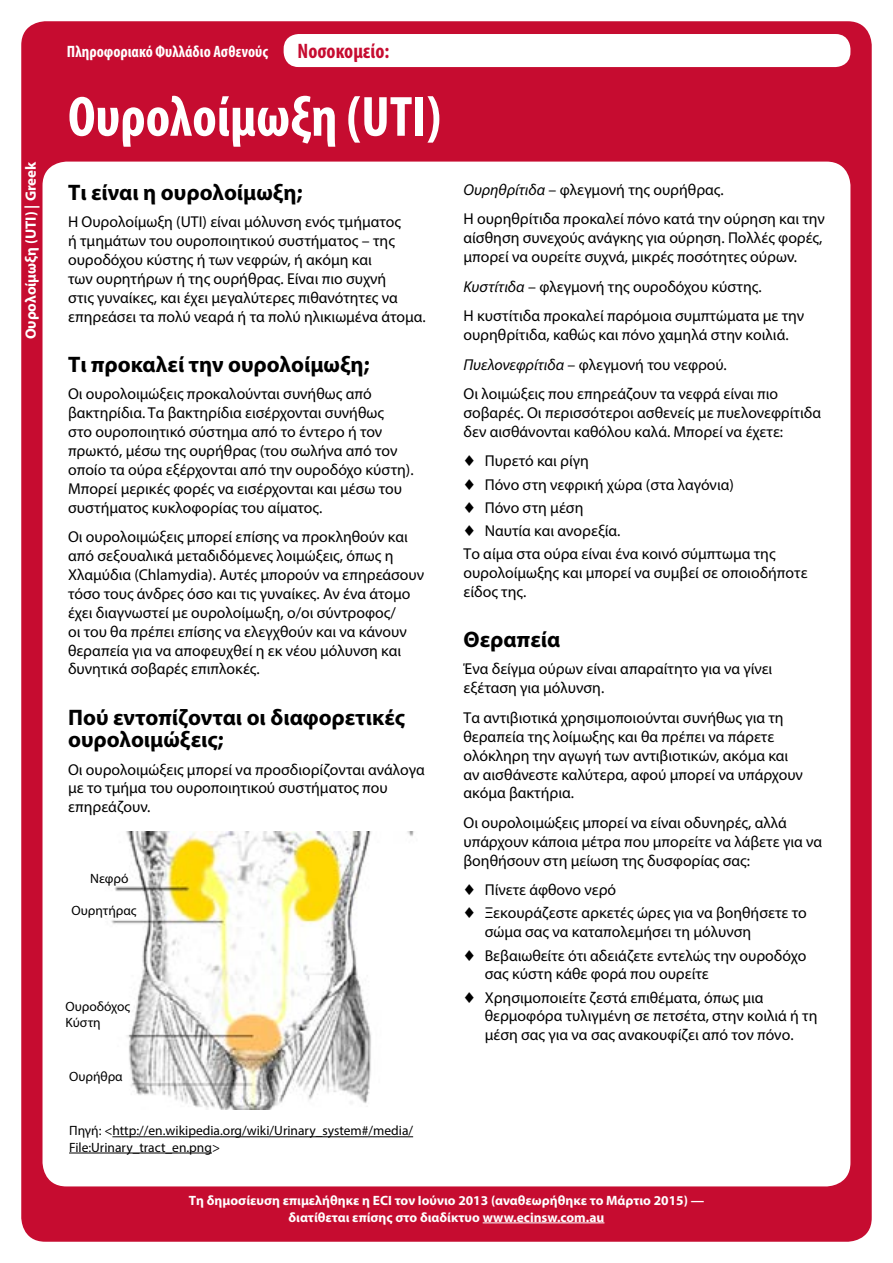
<style>
.page{position:relative;width:893px;height:1263px;background:#fff}
.page>*{position:absolute;margin:0;border:0;box-sizing:border-box;transform-origin:0 0}
.t1{font:700 condensed 57.15px "Myriad Pro";color:#fff}
.t2{font:700 22.5px/22.5px "Myriad Pro";color:#000}
.t3{font:700 condensed 21px "Myriad Pro";color:#c60c30}
.t4{font:700 condensed 16.5px "Myriad Pro";color:#fff}
.t5{font:15.75px/18.9px "Myriad Pro";color:#000}
.t6{font:700 15px "Myriad Pro";color:#fff}
.t7{font:13.5px/16.2px "Myriad Pro";color:#000}
.t8{font:700 13.5px/16.8px "Myriad Pro";color:#fff;text-align:center}
.s1{font-style:italic}
</style>
<div class="page">
<div style="left:21px;top:21px;width:851px;height:1221px;background:#c60c30;border-radius:24px"></div>
<div style="left:43px;top:162px;width:807px;height:1024px;background:#fff;border-radius:24px"></div>
<hr style="left:483px;top:1222px;width:121px;height:1px;background:#fff">
<div style="left:284px;top:34px;width:566px;height:33px;background:#fff;border-radius:15px"></div>
<img style="left:111px;top:831px;width:303px;height:278px">
<hr style="left:112px;top:1136px;width:301px;height:1px;background:#000">
<hr style="left:69px;top:1153px;width:143px;height:1px;background:#000">
<p class="t6" style="left:21px;top:339px;width:180px;rotate:-90deg">Ουρολοίμωξη (UTI) | Greek</p>
<p class="t4" style="left:67px;top:41px;width:203px">Πληροφοριακό Φυλλάδιο Ασθενούς</p>
<h3 class="t3" style="left:298px;top:38px;width:93px">Νοσοκομείο:</h3>
<h1 class="t1" style="left:68px;top:81px;width:375px">Ουρολοίμωξη (UTI(</h1>
<h2 class="t2" style="left:68px;top:180px;width:236px">Τι είναι η ουρολοίμωξη;</h2>
<p class="t5" style="left:68px;top:212px;width:359px">Η Ουρολοίμωξη (UTI) είναι μόλυνση ενός τμήματος<br>ή τμημάτων του ουροποιητικού συστήματος – της ουροδόχου κύστης ή των νεφρών ή, ακόμη και<br>των ουρητήρων ή της ουρήθρας. Είναι πιο συχνή<br>στις γυναίκες, και έχει μεγαλύτερες πιθανότητες να επηρεάσει τα πολύ νεαρά ή τα πολύ ηλικιωμένα άτομα.</p>
<h2 class="t2" style="left:68px;top:352px;width:303px">Τι προκαλεί την ουρολοίμωξη;</h2>
<p class="t5" style="left:68px;top:384px;width:347px">Οι ουρολοιμώξεις προκαλούνται συνήθως από βακτηρίδια. Τα βακτηρίδια εισέρχονται συνήθως<br>στο ουροποιητικό σύστημα από το έντερο ή τον πρωκτό, μέσω της ουρήθρας (του σωλήνα από τον οποίο τα ούρα εξέρχονται από την ουροδόχο κύστη .( Μπορεί μερικές φορές να εισέρχονται και μέσω του συστήματος κυκλοφορίας του αίματος.</p>
<p class="t5" style="left:68px;top:527px;width:358px">Οι ουρολοιμώξεις μπορεί επίσης να προκληθούν και από σεξουαλικά μεταδιδόμενες λοιμώξεις, όπως η Χλαμύδια (Chlamydia .) Αυτές μπορούν να επηρεάσουν τόσο τους άνδρες όσο και τις γυναίκες. Αν ένα άτομο έχει διαγνωστεί με ουρολοίμωξη /ο, οι σύντροφος/<br>οι του θα πρέπει επίσης να ελεγχθούν και να κάνουν θεραπεία για να αποφευχθεί η εκ νέου μόλυνση και δυνητικά σοβαρές επιπλοκές.</p>
<h2 class="t2" style="left:68px;top:705px;width:338px">Πού εντοπίζονται οι διαφορετικές ουρολοιμώξεις;</h2>
<p class="t5" style="left:68px;top:759px;width:358px">Οι ουρολοιμώξεις μπορεί να προσδιορίζονται ανάλογα με το τμήμα του ουροποιητικού συστήματος που επηρεάζουν.</p>
<p class="t7" style="left:90px;top:870px;width:40px">Νεφρό</p>
<p class="t7" style="left:71px;top:902px;width:67px">Ουρητήρας</p>
<p class="t7" style="left:65px;top:998px;width:66px">Ουροδόχος<br>Κύστη</p>
<p class="t7" style="left:69px;top:1068px;width:55px">Ουρήθρα</p>
<p class="t7" style="left:69px;top:1122px;width:346px">Πηγή &lt;: http://en.wikipedia.org/wiki/Urinary_system#/media/<br>File:Urinary_tract_en.png&lt;</p>
<p class="t5" style="left:463px;top:174px;width:363px;line-height:29.5px"><span class="s1">Ουρηθρίτιδα</span> – φλεγμονή της ουρήθρας.<br>Η ουρηθρίτιδα προκαλεί πόνο κατά την ούρηση και την</p>
<p class="t5" style="left:463px;top:228px;width:360px">αίσθηση συνεχούς ανάγκης για ούρηση. Πολλές φορές, μπορεί να ουρείτε συχνά, μικρές ποσότητες ούρων.</p>
<p class="t5" style="left:463px;top:271px;width:342px;line-height:29.5px"><span class="s1">Κυστίτιδα</span> – φλεγμονή της ουροδόχου κύστης.<br>Η κυστίτιδα προκαλεί παρόμοια συμπτώματα με την</p>
<p class="t5" style="left:463px;top:320px;width:327px;line-height:29.5px">ουρηθρίτιδα, καθώς και πόνο χαμηλά στην κοιλιά.<br><span class="s1">Πυελονεφρίτιδα</span> – φλεγμονή του νεφρού.<br>Οι λοιμώξεις που επηρεάζουν τα νεφρά είναι πιο</p>
<p class="t5" style="left:463px;top:403px;width:359px">σοβαρές. Οι περισσότεροι ασθενείς με πυελονεφρίτιδα δεν αισθάνονται καθόλου καλά. Μπορεί να έχετε:</p>
<p class="t5" style="left:485px;top:451px;width:106px">Πυρετό και ρίγη</p>
<p class="t5" style="left:485px;top:475px;width:251px">Πόνο στη νεφρική χώρα (στα λαγόνια(</p>
<p class="t5" style="left:485px;top:498px;width:100px">Πόνο στη μέση</p>
<p class="t5" style="left:485px;top:521px;width:137px">Ναυτία και ανορεξία.</p>
<p class="t5" style="left:463px;top:544px;width:346px">Το αίμα στα ούρα είναι ένα κοινό σύμπτωμα της ουρολοίμωξης και μπορεί να συμβεί σε οποιοδήποτε είδος της.</p>
<h2 class="t2" style="left:463px;top:627px;width:98px">Θεραπεία</h2>
<p class="t5" style="left:463px;top:659px;width:310px">Ένα δείγμα ούρων είναι απαραίτητο για να γίνει εξέταση για μόλυνση.</p>
<p class="t5" style="left:463px;top:708px;width:341px">Τα αντιβιοτικά χρησιμοποιούνται συνήθως για τη θεραπεία της λοίμωξης και θα πρέπει να πάρετε ολόκληρη την αγωγή των αντιβιοτικών, ακόμα και αν αισθάνεστε καλύτερα, αφού μπορεί να υπάρχουν ακόμα βακτήρια.</p>
<p class="t5" style="left:463px;top:813px;width:360px">Οι ουρολοιμώξεις μπορεί να είναι οδυνηρές, αλλά υπάρχουν κάποια μέτρα που μπορείτε να λάβετε για να βοηθήσουν στη μείωση της δυσφορίας σας:</p>
<p class="t5" style="left:485px;top:880px;width:133px">Πίνετε άφθονο νερό</p>
<p class="t5" style="left:485px;top:903px;width:323px">Ξεκουράζεστε αρκετές ώρες για να βοηθήσετε το</p>
<p class="t5" style="left:485px;top:920px;width:323px;line-height:23.1px">σώμα σας να καταπολεμήσει τη μόλυνση<br>Βεβαιωθείτε ότι αδειάζετε εντελώς την ουροδόχο</p>
<p class="t5" style="left:485px;top:962px;width:280px;line-height:23.1px">σας κύστη κάθε φορά που ουρείτε<br>Χρησιμοποιείτε ζεστά επιθέματα, όπως μια</p>
<p class="t5" style="left:485px;top:1006px;width:334px">θερμοφόρα τυλιγμένη σε πετσέτα, στην κοιλιά ή τη μέση σας για να σας ανακουφίζει από τον πόνο.</p>
<p class="t8" style="left:189px;top:1191px;width:517px">Τη δημοσίευση επιμελήθηκε η ECI τον Ιούνιο 2013 (αναθεωρήθηκε το Μάρτιο 2015 —( διατίθεται επίσης στο διαδίκτυο www.ecinsw.com.au</p>
</div>
